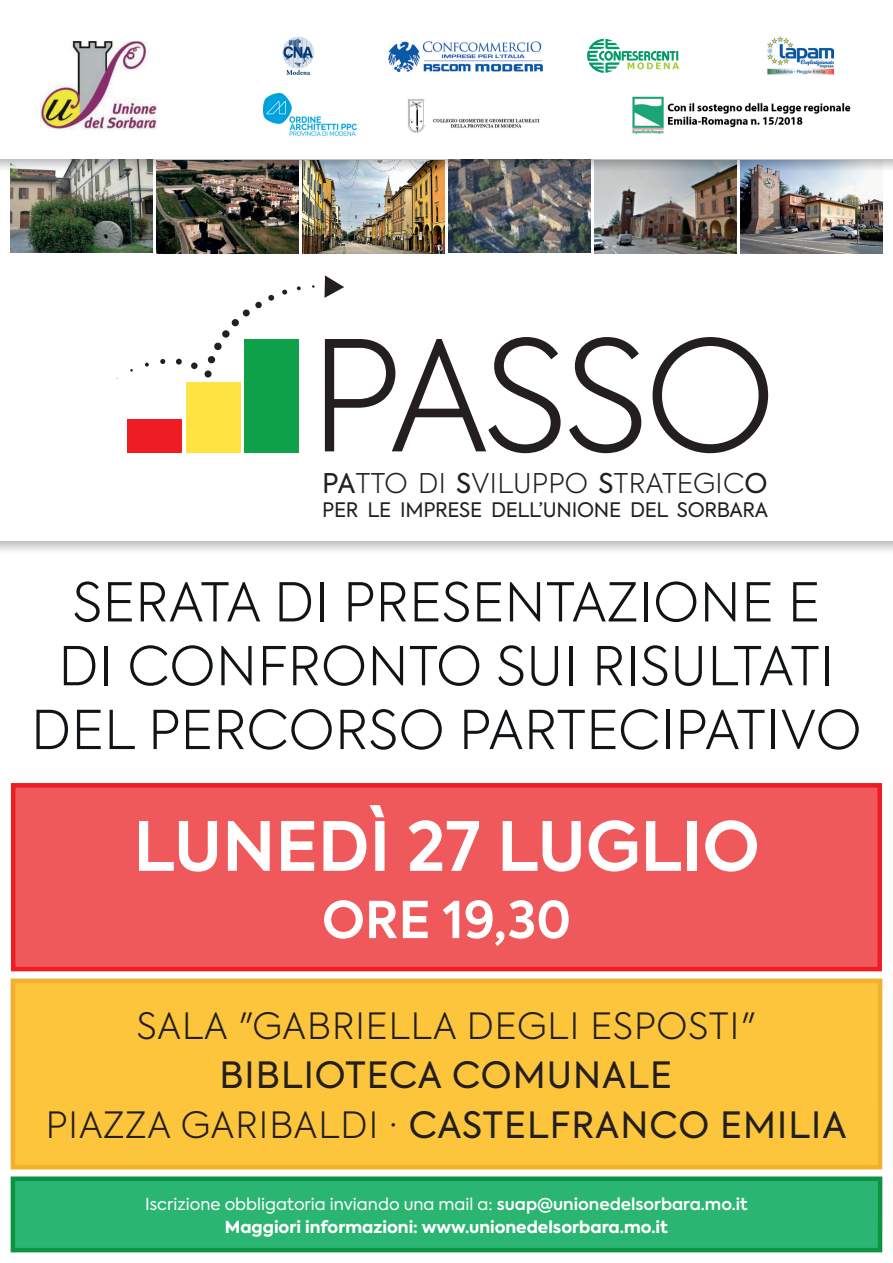
<style>
.page{position:relative;width:893px;height:1263px;background:#fff}
.page>*{position:absolute;margin:0;border:0;box-sizing:border-box;transform-origin:0 0}
.t1{font:300 152.1px "Axiforma";letter-spacing:-.025em;color:#231f20}
.t2{font:600 67.35px "Axiforma";color:#fff}
.t3{font:300 53.1px/63.8px "Axiforma";letter-spacing:.015em;color:#111416;text-align:center}
.t4{font:600 50.4px "Axiforma";color:#fff}
.t5{font:36px/49.2px "Axiforma";letter-spacing:.03em;color:#231f20;text-align:center}
.t6{font:300 36px "Axiforma";letter-spacing:.03em;color:#231f20}
.t7{font:300 27px "Axiforma";letter-spacing:.015em;color:#231f20}
.t8{font:19.95px "Axiforma";letter-spacing:-.015em;color:#231f20}
.t9{font:800 16.5px/22.8px "Axiforma";color:#fff;text-align:center}
.s1{font-weight:400}
.s2{font-weight:300}
.s3{font-weight:600}
</style>
<div class="page">
<img style="left:303px;top:175px;width:141px;height:78px">
<img style="left:157px;top:175px;width:141px;height:78px">
<img style="left:11px;top:175px;width:142px;height:77px">
<img style="left:594px;top:175px;width:142px;height:78px">
<img style="left:448px;top:175px;width:142px;height:77px">
<img style="left:740px;top:175px;width:142px;height:78px">
<div style="left:11px;top:783px;width:871px;height:188px;background:#f0595b"></div>
<svg style="left:297px;top:286px;width:4px;height:4px"></svg>
<svg style="left:282px;top:290px;width:5px;height:5px"></svg>
<svg style="left:268px;top:295px;width:6px;height:6px"></svg>
<div style="left:255px;top:302px;width:7px;height:6px;background:#231f20;border-radius:50%"></div>
<div style="left:243px;top:309px;width:7px;height:7px;background:#231f20;border-radius:50%"></div>
<div style="left:232px;top:319px;width:7px;height:7px;background:#231f20;border-radius:50%"></div>
<div style="left:222px;top:330px;width:8px;height:8px;background:#231f20;border-radius:50%"></div>
<div style="left:214px;top:343px;width:8px;height:7px;background:#231f20;border-radius:50%"></div>
<div style="left:208px;top:356px;width:7px;height:7px;background:#231f20;border-radius:50%"></div>
<div style="left:205px;top:370px;width:7px;height:7px;background:#231f20;border-radius:50%"></div>
<div style="left:191px;top:362px;width:7px;height:7px;background:#231f20;border-radius:50%"></div>
<svg style="left:176px;top:359px;width:6px;height:6px"></svg>
<svg style="left:160px;top:359px;width:5px;height:5px"></svg>
<svg style="left:145px;top:363px;width:4px;height:4px"></svg>
<svg style="left:324px;top:275px;width:20px;height:23px"></svg>
<div style="left:245px;top:339px;width:54px;height:114px;background:#0fa14a"></div>
<div style="left:186px;top:383px;width:54px;height:70px;background:#ffe340"></div>
<div style="left:127px;top:419px;width:54px;height:34px;background:#ee1d23"></div>
<svg style="left:0;top:542px;width:893px;height:9px;background:#dbdcdd"></svg>
<img style="left:0;top:160px;width:893px;height:15px">
<img style="left:41px;top:41px;width:115px;height:89px">
<img style="left:407px;top:99px;width:133px;height:34px">
<img style="left:263px;top:94px;width:94px;height:42px">
<img style="left:632px;top:96px;width:219px;height:38px">
<svg style="left:282px;top:37px;width:33px;height:38px"></svg>
<img style="left:768px;top:37px;width:65px;height:38px">
<svg style="left:587px;top:39px;width:92px;height:34px"></svg>
<img style="left:389px;top:41px;width:154px;height:32px">
<div style="left:11px;top:978px;width:871px;height:191px;background:#fcc53c"></div>
<svg style="left:11px;top:1176px;width:871px;height:76px;background:#28b16d"></svg>
<h1 class="t1" style="left:309px;top:299px;width:468px">PASSO</h1>
<h3 class="t7" style="left:322px;top:466px;width:447px"><span class="s1">PA</span>TTO DI <span class="s1">S</span>VILUPPO <span class="s1">S</span>TRATEGIC<span class="s1">O</span></h3>
<p class="t8" style="left:322px;top:497px;width:447px">PER LE IMPRESE DELL’UNIONE DEL SORBARA</p>
<h3 class="t3" style="left:31px;top:570px;width:832px">SERATA DI PRESENTAZIONE E<br>DI CONFRONTO SUI RISULTATI<br>DEL PERCORSO PARTECIPATIVO</h3>
<h2 class="t2" style="left:133px;top:801px;width:628px">LUNEDÌ 27 LUGLIO</h2>
<h3 class="t4" style="left:322px;top:886px;width:250px">ORE 19,30</h3>
<h3 class="t6" style="left:137px;top:1003px;width:619px">SALA "GABRIELLA DEGLI ESPOSTI"</h3>
<h3 class="t5" style="left:46px;top:1051px;width:802px">BIBLIOTECA COMUNALE<br><span class="s2">PIAZZA GARIBALDI ·</span> CASTELFRANCO EMILIA</h3>
<p class="t9" style="left:145px;top:1192px;width:604px"><span class="s1">Iscrizione obbligatoria inviando una mail a:</span> <span class="s3">suap@unionedelsorbara.mo.it<br></span>Maggiori informazioni: www.unionedelsorbara.mo.it</p>
</div>
